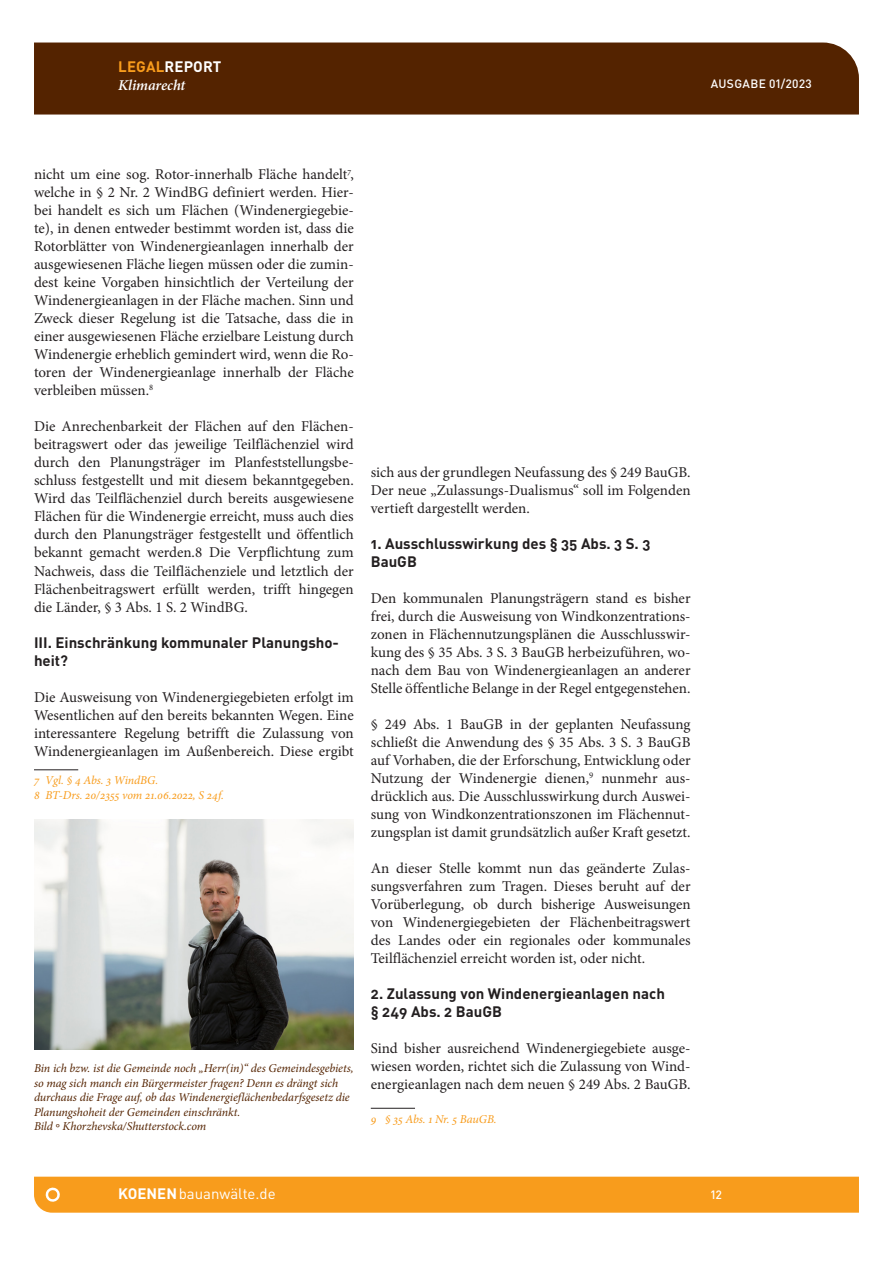
<style>
.page{position:relative;width:893px;height:1263px;background:#fff}
.page>*{position:absolute;margin:0;border:0;box-sizing:border-box;transform-origin:0 0}
.Standard_DIN_OT_10_p{font:15px/18px "Minion Pro";color:#231f20;text-align:justify}
.Standard_DIN_OT_10_p-2{font:700 15px/18px "DINOT";color:#231f20}
.t1{font:15px "DINOT";color:#fff}
.t2{font:700 15px "DINOT";letter-spacing:.01em;color:#fff}
.t3{font:italic 600 15px "Minion Pro";letter-spacing:-.01em;color:#fff}
.t4{font:italic 12px/14.4px "Minion Pro";letter-spacing:-.005em;color:#542300}
.Fußnoten{font:italic 12px "Minion Pro";color:#f89c1c}
.t5{font:500 12px "DINOT";letter-spacing:.03em;color:#fff}
.s1{color:#f89c1c}
.s2{font-style:normal}
.s3{font-weight:700}
</style>
<div class="page">
<div style="left:34px;top:43px;width:825px;height:72px;background:#542300"></div>
<div style="left:34px;top:1177px;width:825px;height:36px;background:#f89c1c"></div>
<hr style="left:34px;top:769px;width:44px;height:1px;background:#231f20">
<hr style="left:371px;top:1108px;width:44px;height:1px;background:#231f20">
<img style="left:34px;top:820px;width:320px;height:229px">
<p class="t2" style="left:118px;top:57px;width:105px"><span class="s1">LEGAL</span>REPORT</p>
<p class="t3" style="left:118px;top:76px;width:69px">Klimarecht</p>
<p class="t5" style="left:711px;top:76px;width:103px">AUSGABE 01/2023</p>
<p class="Standard_DIN_OT_10_p" style="left:34px;top:166px;width:321px">nicht um eine sog. Rotor-innerhalb Fläche handelt<sup>7</sup>, welche in § 2 Nr. 2 WindBG definiert werden. Hier&shy;bei handelt es sich um Flächen (Windenergiegebie&shy;te), in denen entweder bestimmt worden ist, dass die Rotorblätter von Windenergieanlagen innerhalb der ausgewiesenen Fläche liegen müssen oder die zumin&shy;dest keine Vorgaben hinsichtlich der Verteilung der Windenergieanlagen in der Fläche machen. Sinn und Zweck dieser Regelung ist die Tatsache, dass die in einer ausgewiesenen Fläche erzielbare Leistung durch Windenergie erheblich gemindert wird, wenn die Ro&shy;toren der Windenergieanlage innerhalb der Fläche verbleiben müssen.<sup>8</sup></p>
<p class="Standard_DIN_OT_10_p" style="left:34px;top:418px;width:321px">Die Anrechenbarkeit der Flächen auf den Flächen&shy;beitragswert oder das jeweilige Teilflächenziel wird durch den Planungsträger im Planfeststellungsbe&shy;schluss festgestellt und mit diesem bekanntgegeben.<br>Wird das Teilflächenziel durch bereits ausgewiesene Flächen für die Windenergie erreicht, muss auch dies durch den Planungsträger festgestellt und öffentlich bekannt gemacht werden.8 Die Verpflichtung zum Nachweis, dass die Teilflächenziele und letztlich der Flächenbeitragswert erfüllt werden, trifft hingegen die Länder, § 3 Abs. 1 S. 2 WindBG.</p>
<p class="Standard_DIN_OT_10_p-2" style="left:34px;top:633px;width:306px">III. Einschränkung kommunaler Planungsho&shy;heit?</p>
<p class="Standard_DIN_OT_10_p" style="left:34px;top:688px;width:321px">Die Ausweisung von Windenergiegebieten erfolgt im Wesentlichen auf den bereits bekannten Wegen. Eine interessantere Regelung betrifft die Zulassung von Windenergieanlagen im Außenbereich. Diese ergibt</p>
<p class="Fußnoten" style="left:34px;top:772px;width:126px">7 Vgl. § 4 Abs. 3 WindBG.</p>
<p class="Fußnoten" style="left:34px;top:786px;width:191px">8 BT-Drs. 20/2355 vom 21.06.2022, S 24f.</p>
<p class="t4" style="left:34px;top:1061px;width:321px">Bin ich bzw. ist die Gemeinde noch „Herr(in)“ des Gemeindesgebiets, so mag sich manch ein Bürgermeister fragen? Denn es drängt sich durchaus die Frage auf, ob das Windenergieflächenbedarfsgesetz die Planungshoheit der Gemeinden einschränkt.</p>
<p class="t4" style="left:34px;top:1119px;width:174px">Bild <span class="s2">°</span> Khorzhevska/Shutterstock.com</p>
<p class="Standard_DIN_OT_10_p" style="left:371px;top:463px;width:321px">sich aus der grundlegen Neufassung des § 249 BauGB.<br>Der neue „Zulassungs-Dualismus“ soll im Folgenden vertieft dargestellt werden.</p>
<p class="Standard_DIN_OT_10_p-2" style="left:371px;top:534px;width:281px">1. Ausschlusswirkung des § 35 Abs. 3 S. 3<br>BauGB</p>
<p class="Standard_DIN_OT_10_p" style="left:371px;top:589px;width:321px">Den kommunalen Planungsträgern stand es bisher frei, durch die Ausweisung von Windkonzentrations&shy;zonen in Flächennutzungsplänen die Ausschlusswir&shy;kung des § 35 Abs. 3 S. 3 BauGB herbeizuführen, wo&shy;nach dem Bau von Windenergieanlagen an anderer Stelle öffentliche Belange in der Regel entgegenstehen.</p>
<p class="Standard_DIN_OT_10_p" style="left:371px;top:715px;width:321px">§ 249 Abs. 1 BauGB in der geplanten Neufassung schließt die Anwendung des § 35 Abs. 3 S. 3 BauGB auf Vorhaben, die der Erforschung, Entwicklung oder Nutzung der Windenergie dienen,<sup>9</sup> nunmehr aus&shy;drücklich aus. Die Ausschlusswirkung durch Auswei&shy;sung von Windkonzentrationszonen im Flächennut&shy;zungsplan ist damit grundsätzlich außer Kraft gesetzt.</p>
<p class="Standard_DIN_OT_10_p" style="left:371px;top:859px;width:321px">An dieser Stelle kommt nun das geänderte Zulas&shy;sungsverfahren zum Tragen. Dieses beruht auf der Vorüberlegung, ob durch bisherige Ausweisungen von Windenergiegebieten der Flächenbeitragswert des Landes oder ein regionales oder kommunales Teilflächenziel erreicht worden ist, oder nicht.</p>
<p class="Standard_DIN_OT_10_p-2" style="left:371px;top:984px;width:296px">2. Zulassung von Windenergieanlagen nach § 249 Abs. 2 BauGB</p>
<p class="Standard_DIN_OT_10_p" style="left:371px;top:1039px;width:321px">Sind bisher ausreichend Windenergiegebiete ausge&shy;wiesen worden, richtet sich die Zulassung von Wind&shy;energieanlagen nach dem neuen § 249 Abs. 2 BauGB.</p>
<p class="Fußnoten" style="left:371px;top:1110px;width:127px">9 § 35 Abs. 1 Nr. 5 BauGB.</p>
<p class="t1" style="left:118px;top:1184px;width:159px"><span class="s3">KOENEN</span> bauanwälte.de</p>
<p class="t5" style="left:711px;top:1187px;width:12px">12</p>
</div>
